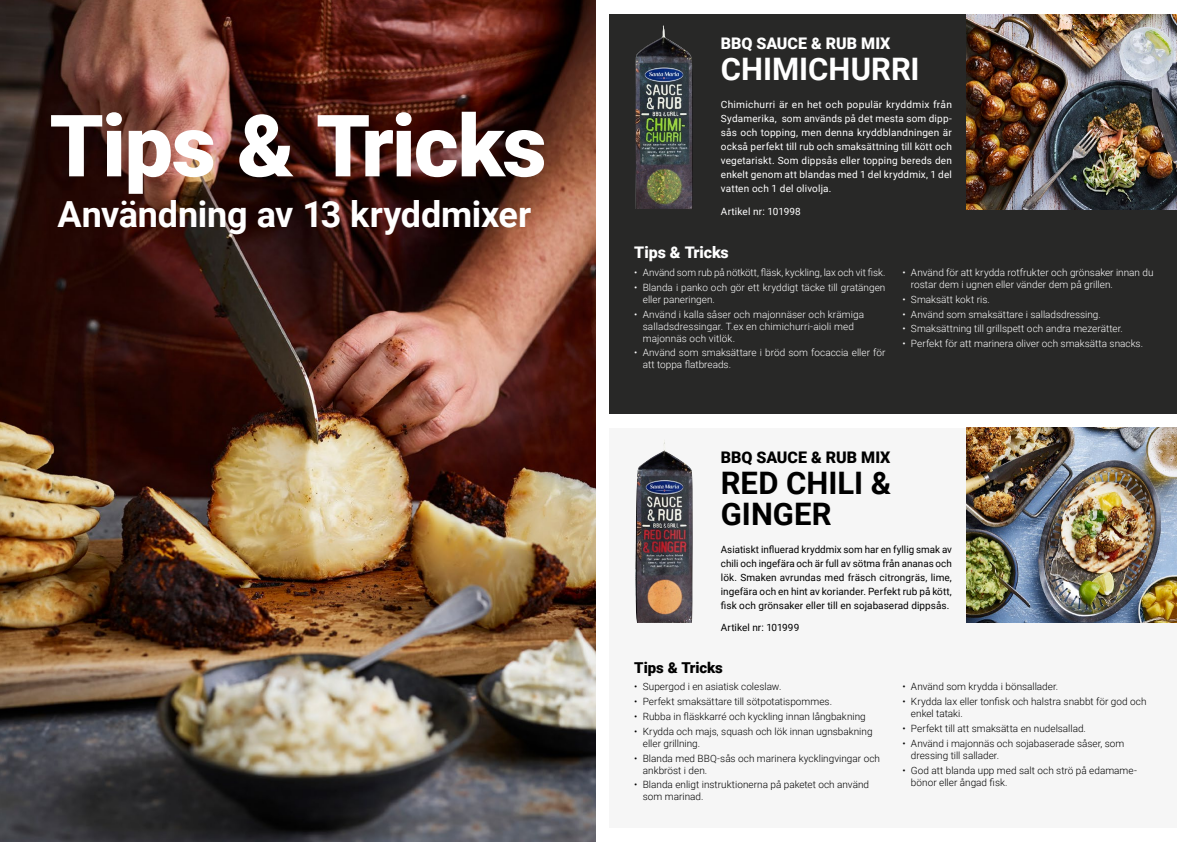
<style>
.page{position:relative;width:1191px;height:842px;background:#fff}
.page>*{position:absolute;margin:0;border:0;box-sizing:border-box;transform-origin:0 0}
.t1{font:900 86.1px "Roboto";letter-spacing:-.02em;color:#fff}
.t2{font:700 36px "Roboto";letter-spacing:-.005em;color:#fff}
.t3{font:700 31px/31px "Roboto";color:#000}
.t4{font:700 31px "Roboto";color:#fff}
.t5{font:900 16px "Roboto";color:#fff}
.t6{font:900 16px "Roboto";color:#000}
.t7{font:900 15px "Roboto";letter-spacing:-.005em;color:#000}
.t8{font:300 10px/12px "Roboto";color:#000}
.t9{font:300 10px/12px "Roboto";color:#fff}
.t10{font:10px/14px "Roboto";letter-spacing:.015em;color:#fff;text-align:justify}
.t11{font:10px/14px "Roboto";letter-spacing:.005em;color:#000;text-align:justify}
</style>
<div class="page">
<img style="left:0;top:0;width:595px;height:842px">
<div style="left:609px;top:428px;width:567px;height:400px;background:#f6f6f6"></div>
<div style="left:609px;top:14px;width:567px;height:400px;background:#282827"></div>
<img style="left:635px;top:26px;width:57px;height:183px">
<img style="left:635px;top:442px;width:57px;height:181px">
<img style="left:966px;top:14px;width:210px;height:195px">
<img style="left:966px;top:427px;width:210px;height:195px">
<h1 class="t1" style="left:50px;top:85px;width:498px">Tips &amp; Tricks</h1>
<h2 class="t2" style="left:58px;top:189px;width:475px">Användning av 13 kryddmixer</h2>
<h3 class="t5" style="left:721px;top:32px;width:171px">BBQ SAUCE &amp; RUB MIX</h3>
<h3 class="t4" style="left:721px;top:47px;width:200px">CHIMICHURRI</h3>
<p class="t10" style="left:721px;top:97px;width:233px">Chimichurri är en het och populär kryddmix från Sydamerika, som används på det mesta som dipp&shy;sås och topping, men denna kryddblandningen är också perfekt till rub och smaksättning till kött och vegetariskt. Som dippsås eller topping bereds den enkelt genom att blandas med 1 del kryddmix, 1 del vatten och 1 del olivolja.</p>
<p class="t10" style="left:721px;top:204px;width:82px">Artikel nr: 101998</p>
<h3 class="t5" style="left:634px;top:241px;width:96px">Tips &amp; Tricks</h3>
<p class="t9" style="left:634px;top:266px;width:253px">• Använd som rub på nötkött, fläsk, kyckling, lax och vit fisk.</p>
<p class="t9" style="left:643px;top:281px;width:244px;text-indent:-8px">• Blanda i panko och gör ett kryddigt täcke till gratängen eller paneringen.</p>
<p class="t9" style="left:643px;top:308px;width:223px;text-indent:-8px">• Använd i kalla såser och majonnäser och krämiga salladsdressingar. T.ex en chimichurri-aioli med majonnäs och vitlök.</p>
<p class="t9" style="left:643px;top:346px;width:244px;text-indent:-8px">• Använd som smaksättare i bröd som focaccia eller för att toppa flatbreads.</p>
<p class="t9" style="left:911px;top:266px;width:244px;text-indent:-8px">• Använd för att krydda rotfrukter och grönsaker innan du rostar dem i ugnen eller vänder dem på grillen.</p>
<p class="t9" style="left:902px;top:293px;width:89px">• Smaksätt kokt ris.</p>
<p class="t9" style="left:902px;top:308px;width:200px">• Använd som smaksättare i salladsdressing.</p>
<p class="t9" style="left:902px;top:322px;width:222px">• Smaksättning till grillspett och andra mezerätter.</p>
<p class="t9" style="left:902px;top:337px;width:242px">• Perfekt för att marinera oliver och smaksätta snacks.</p>
<h3 class="t6" style="left:721px;top:446px;width:171px">BBQ SAUCE &amp; RUB MIX</h3>
<h3 class="t3" style="left:721px;top:466px;width:172px">RED CHILI &amp;<br>GINGER</h3>
<p class="t11" style="left:721px;top:542px;width:233px">Asiatiskt influerad kryddmix som har en fyllig smak av chili och ingefära och är full av sötma från ananas och lök. Smaken avrundas med fräsch citrongräs, lime, ingefära och en hint av koriander. Perfekt rub på kött, fisk och grönsaker eller till en sojabaserad dippsås.</p>
<p class="t11" style="left:721px;top:620px;width:80px">Artikel nr: 101999</p>
<h3 class="t7" style="left:634px;top:657px;width:90px">Tips &amp; Tricks</h3>
<p class="t8" style="left:634px;top:680px;width:149px">• Supergod i en asiatisk coleslaw.</p>
<p class="t8" style="left:634px;top:695px;width:199px">• Perfekt smaksättare till sötpotatispommes.</p>
<p class="t8" style="left:634px;top:710px;width:233px">• Rubba in fläskkarré och kyckling innan långbakning</p>
<p class="t8" style="left:643px;top:725px;width:231px;text-indent:-8px">• Krydda och majs, squash och lök innan ugnsbakning eller grillning.</p>
<p class="t8" style="left:643px;top:752px;width:239px;text-indent:-8px">• Blanda med BBQ-sås och marinera kycklingvingar och ankbröst i den.</p>
<p class="t8" style="left:643px;top:778px;width:228px;text-indent:-8px">• Blanda enligt instruktionerna på paketet och använd som marinad.</p>
<p class="t8" style="left:902px;top:680px;width:157px">• Använd som krydda i bönsallader.</p>
<p class="t8" style="left:911px;top:695px;width:237px;text-indent:-9px">• Krydda lax eller tonfisk och halstra snabbt för god och enkel tataki.</p>
<p class="t8" style="left:902px;top:722px;width:185px">• Perfekt till att smaksätta en nudelsallad.</p>
<p class="t8" style="left:911px;top:737px;width:215px;text-indent:-9px">• Använd i majonnäs och sojabaserade såser, som dressing till sallader.</p>
<p class="t8" style="left:911px;top:764px;width:227px;text-indent:-8px">• God att blanda upp med salt och strö på edamame&shy;bönor eller ångad fisk.</p>
</div>
